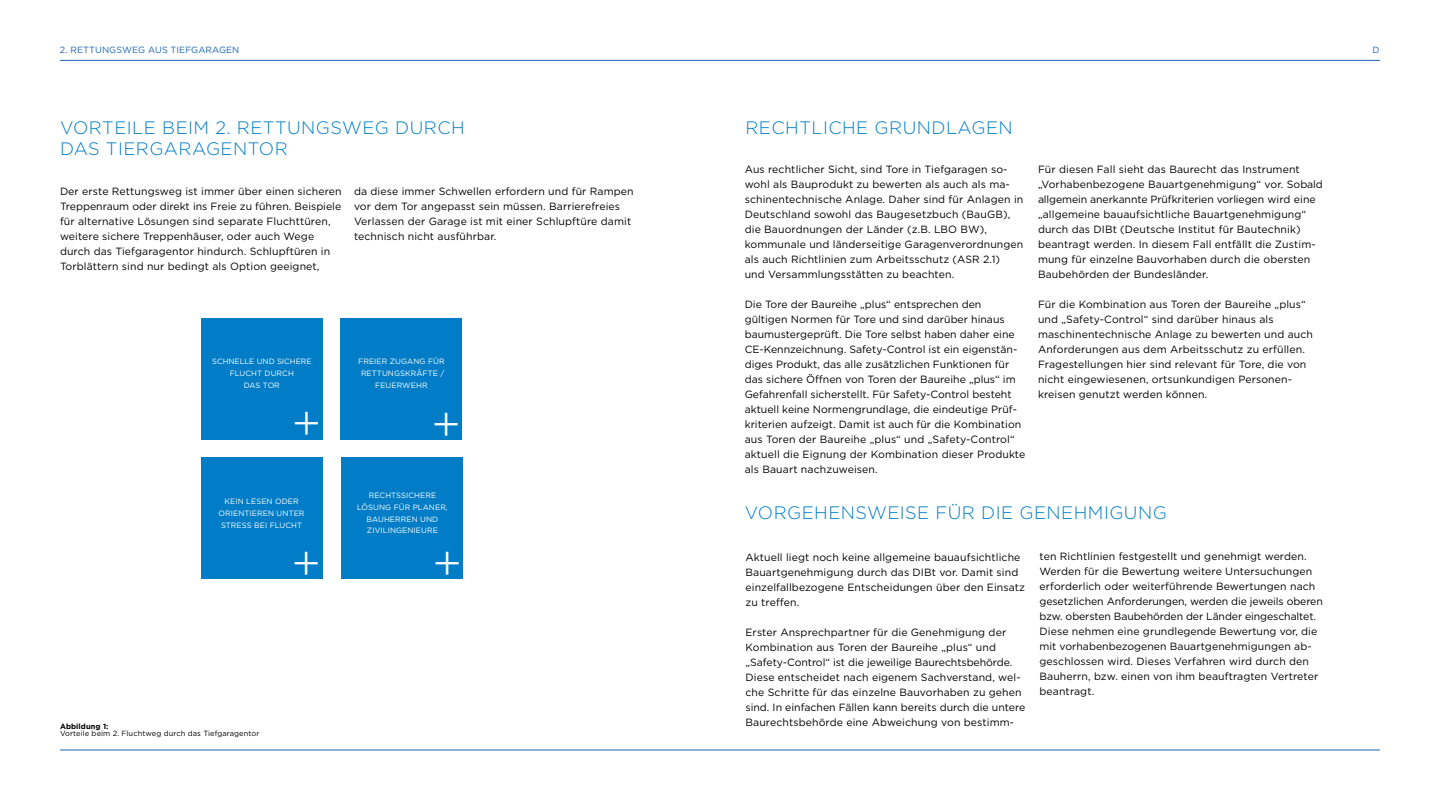
<style>
.page{position:relative;width:1440px;height:810px;background:#fff}
.page>*{position:absolute;margin:0;border:0;box-sizing:border-box;transform-origin:0 0}
.t1{font:300 47.7px "Gotham";color:#fff}
.t2{font:300 18px/21px "Gotham";letter-spacing:.025em;color:#007dc6}
.t3{font:10.5px/15px "Gotham";letter-spacing:.01em;color:#000}
.t4{font:9px "Gotham";letter-spacing:.01em;color:#1965b6}
.t5{font:7.73px/12px "Gotham";letter-spacing:.01em;color:#fff;text-align:center}
.t6{font:7.5px "Gotham";letter-spacing:.01em;color:#000}
.t7{font:700 7.5px "Gotham";letter-spacing:.01em;color:#000}
</style>
<div class="page">
<hr style="left:60px;top:750px;width:1320px;height:1px;background:#1965b6">
<div style="left:201px;top:318px;width:121px;height:121px;background:#007dc6"></div>
<div style="left:201px;top:458px;width:121px;height:121px;background:#007dc6"></div>
<div style="left:341px;top:318px;width:121px;height:121px;background:#007dc6"></div>
<div style="left:342px;top:458px;width:121px;height:121px;background:#007dc6"></div>
<hr style="left:60px;top:60px;width:1320px;height:1px;background:#1965b6">
<p class="t4" style="left:60px;top:44px;width:181px">2. RETTUNGSWEG AUS TIEFGARAGEN</p>
<p class="t4" style="left:1372px;top:44px;width:9px">D</p>
<h2 class="t2" style="left:60px;top:116px;width:406px">VORTEILE BEIM 2. RETTUNGSWEG DURCH<br>DAS TIERGARAGENTOR</h2>
<p class="t3" style="left:60px;top:184px;width:283px">Der erste Rettungsweg ist immer über einen sicheren Treppenraum oder direkt ins Freie zu führen. Beispiele für alternative Lösungen sind separate Fluchttüren, weitere sichere Treppenhäuser, oder auch Wege durch das Tiefgaragentor hindurch. Schlupftüren in Torblättern sind nur bedingt als Option geeignet,</p>
<p class="t3" style="left:354px;top:184px;width:281px">da diese immer Schwellen erfordern und für Rampen vor dem Tor angepasst sein müssen. Barrierefreies Verlassen der Garage ist mit einer Schlupftüre damit technisch nicht ausführbar.</p>
<p class="t5" style="left:212px;top:355px;width:101px">SCHNELLE UND SICHERE<br>FLUCHT DURCH<br>DAS TOR</p>
<h1 class="t1" style="left:292px;top:393px;width:31px">+</h1>
<p class="t5" style="left:219px;top:495px;width:87px">KEIN LESEN ODER<br>ORIENTIEREN UNTER<br>STRESS BEI FLUCHT</p>
<h1 class="t1" style="left:292px;top:533px;width:31px">+</h1>
<p class="t5" style="left:358px;top:355px;width:88px">FREIER ZUGANG FÜR<br>RETTUNGSKRÄFTE /<br>FEUERWEHR</p>
<h1 class="t1" style="left:431px;top:394px;width:31px">+</h1>
<p class="t5" style="left:357px;top:489px;width:92px">RECHTSSICHERE<br>LÖSUNG FÜR PLANER,<br>BAUHERREN UND<br>ZIVILINGENIEURE</p>
<h1 class="t1" style="left:433px;top:533px;width:31px">+</h1>
<p class="t7" style="left:60px;top:721px;width:50px">Abbildung 1:</p>
<p class="t6" style="left:60px;top:729px;width:201px">Vorteile beim 2. Fluchtweg durch das Tiefgaragentor</p>
<h2 class="t2" style="left:746px;top:116px;width:269px">RECHTLICHE GRUNDLAGEN</h2>
<p class="t3" style="left:745px;top:162px;width:280px">Aus rechtlicher Sicht, sind Tore in Tiefgaragen so&shy;wohl als Bauprodukt zu bewerten als auch als ma&shy;schinentechnische Anlage. Daher sind für Anlagen in Deutschland sowohl das Baugesetzbuch (BauGB), die Bauordnungen der Länder (z.B. LBO BW), kommunale und länderseitige Garagenverordnungen als auch Richtlinien zum Arbeitsschutz (ASR 2.1)<br>und Versammlungsstätten zu beachten.</p>
<p class="t3" style="left:745px;top:297px;width:282px">Die Tore der Baureihe „plus“ entsprechen den gültigen Normen für Tore und sind darüber hinaus baumustergeprüft. Die Tore selbst haben daher eine CE-Kennzeichnung. Safety-Control ist ein eigenstän&shy;diges Produkt, das alle zusätzlichen Funktionen für das sichere Öffnen von Toren der Baureihe „plus“ im Gefahrenfall sicherstellt. Für Safety-Control besteht aktuell keine Normengrundlage, die eindeutige Prüf&shy;kriterien aufzeigt. Damit ist auch für die Kombination aus Toren der Baureihe „plus“ und „Safety-Control“ aktuell die Eignung der Kombination dieser Produkte als Bauart nachzuweisen.</p>
<p class="t3" style="left:1038px;top:162px;width:286px">Für diesen Fall sieht das Baurecht das Instrument „Vorhabenbezogene Bauartgenehmigung“ vor. Sobald allgemein anerkannte Prüfkriterien vorliegen wird eine „allgemeine bauaufsichtliche Bauartgenehmigung“ durch das DIBt (Deutsche Institut für Bautechnik) beantragt werden. In diesem Fall entfällt die Zustim&shy;mung für einzelne Bauvorhaben durch die obersten Baubehörden der Bundesländer.</p>
<p class="t3" style="left:1038px;top:297px;width:277px">Für die Kombination aus Toren der Baureihe „plus“ und „Safety-Control“ sind darüber hinaus als maschinentechnische Anlage zu bewerten und auch Anforderungen aus dem Arbeitsschutz zu erfüllen.<br>Fragestellungen hier sind relevant für Tore, die von nicht eingewiesenen, ortsunkundigen Personen&shy;kreisen genutzt werden können.</p>
<h2 class="t2" style="left:745px;top:502px;width:424px">VORGEHENSWEISE FÜR DIE GENEHMIGUNG</h2>
<p class="t3" style="left:746px;top:549px;width:281px">Aktuell liegt noch keine allgemeine bauaufsichtliche Bauartgenehmigung durch das DIBt vor. Damit sind einzelfallbezogene Entscheidungen über den Einsatz zu treffen.</p>
<p class="t3" style="left:746px;top:624px;width:281px">Erster Ansprechpartner für die Genehmigung der Kombination aus Toren der Baureihe „plus“ und „Safety-Control“ ist die jeweilige Baurechtsbehörde.<br>Diese entscheidet nach eigenem Sachverstand, wel&shy;che Schritte für das einzelne Bauvorhaben zu gehen sind. In einfachen Fällen kann bereits durch die untere Baurechtsbehörde eine Abweichung von bestimm-</p>
<p class="t3" style="left:1040px;top:549px;width:285px">ten Richtlinien festgestellt und genehmigt werden.<br>Werden für die Bewertung weitere Untersuchungen erforderlich oder weiterführende Bewertungen nach gesetzlichen Anforderungen, werden die jeweils oberen bzw. obersten Baubehörden der Länder eingeschaltet.<br>Diese nehmen eine grundlegende Bewertung vor, die mit vorhabenbezogenen Bauartgenehmigungen ab&shy;geschlossen wird. Dieses Verfahren wird durch den Bauherrn, bzw. einen von ihm beauftragten Vertreter beantragt.</p>
</div>
